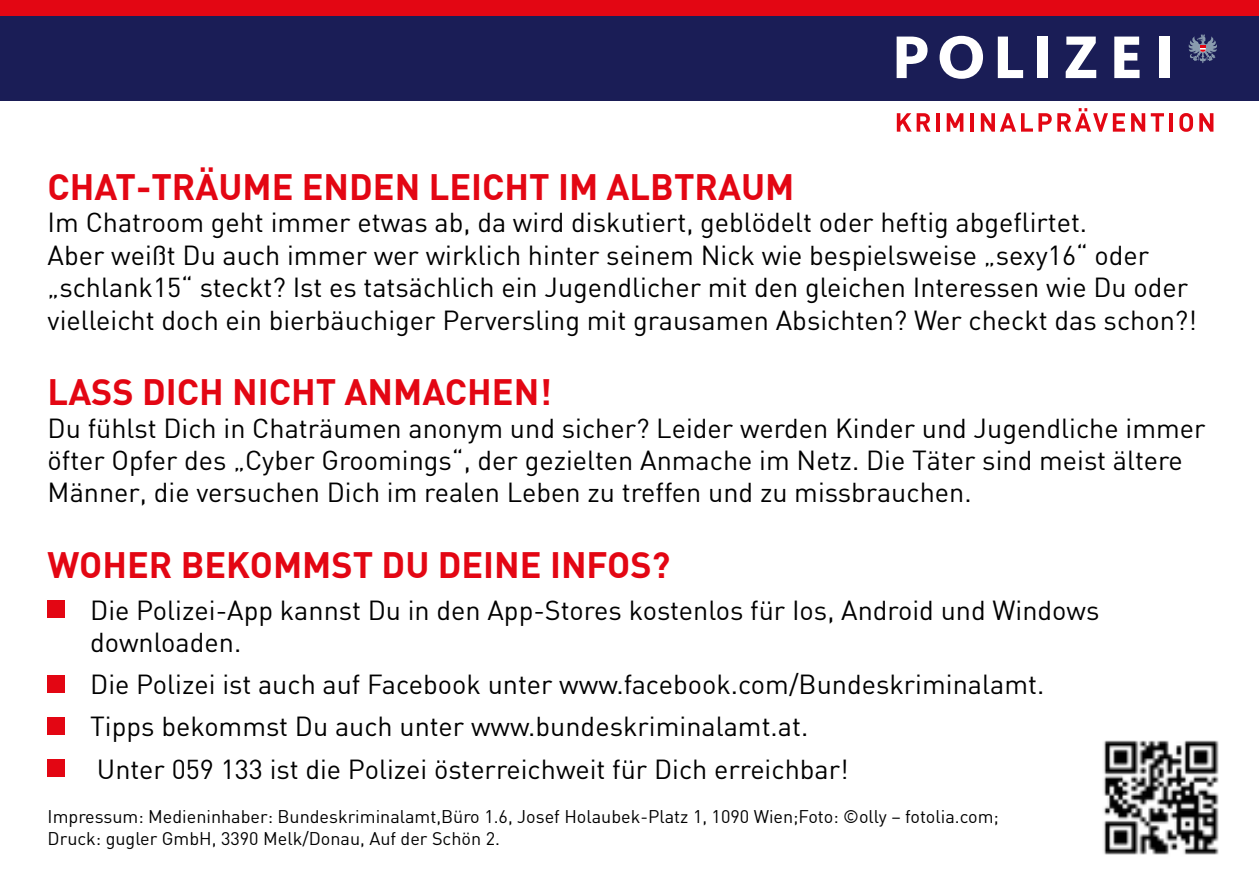
<style>
.page{position:relative;width:1259px;height:893px;background:#fff}
.page>*{position:absolute;margin:0;border:0;box-sizing:border-box;transform-origin:0 0}
.t1{font:700 36px "DIN";color:#e30613}
.t2{font:27px/32.4px "DIN";color:#000}
.t3{font:18px/21.6px "DIN";color:#000}
</style>
<div class="page">
<div style="left:48px;top:601px;width:17px;height:17px;background:#e30613"></div>
<div style="left:48px;top:675px;width:17px;height:17px;background:#e30613"></div>
<div style="left:48px;top:717px;width:17px;height:17px;background:#e30613"></div>
<div style="left:48px;top:759px;width:17px;height:17px;background:#e30613"></div>
<img style="left:1103px;top:740px;width:116px;height:115px">
<div style="left:0;top:15px;width:1259px;height:86px;background:#1a1d56"></div>
<svg style="left:896px;top:37px;width:31px;height:41px"></svg>
<svg style="left:939px;top:36px;width:44px;height:43px"></svg>
<svg style="left:997px;top:37px;width:26px;height:41px"></svg>
<div style="left:1037px;top:37px;width:11px;height:41px;background:#fff"></div>
<svg style="left:1065px;top:37px;width:31px;height:41px"></svg>
<svg style="left:1114px;top:37px;width:25px;height:41px"></svg>
<div style="left:1159px;top:37px;width:10px;height:41px;background:#fff"></div>
<svg style="left:1188px;top:35px;width:29px;height:28px"></svg>
<div style="left:0;top:0;width:1259px;height:15px;background:#e30613"></div>
<svg style="left:897px;top:113px;width:33px;height:19px"></svg>
<hr style="left:936px;top:113px;width:3px;height:19px;background:#e30613">
<svg style="left:946px;top:113px;width:17px;height:19px"></svg>
<hr style="left:970px;top:113px;width:4px;height:19px;background:#e30613">
<svg style="left:981px;top:113px;width:70px;height:19px"></svg>
<svg style="left:1057px;top:108px;width:68px;height:24px"></svg>
<svg style="left:1131px;top:113px;width:33px;height:19px"></svg>
<hr style="left:1169px;top:113px;width:4px;height:19px;background:#e30613">
<svg style="left:1179px;top:113px;width:14px;height:19px"></svg>
<svg style="left:1199px;top:113px;width:14px;height:19px"></svg>
<h1 class="t1" style="left:48px;top:163px;width:748px">CHAT-TRÄUME ENDEN LEICHT IM ALBTRAUM</h1>
<p class="t2" style="left:48px;top:206px;width:1150px">Im Chatroom geht immer etwas ab, da wird diskutiert, geblödelt oder heftig abgeflirtet.<br>Aber weißt Du auch immer wer wirklich hinter seinem Nick wie bespielsweise „sexy16“ oder „schlank15“ steckt? Ist es tatsächlich ein Jugendlicher mit den gleichen Interessen wie Du oder vielleicht doch ein bierbäuchiger Perversling mit grausamen Absichten? Wer checkt das schon?!</p>
<h1 class="t1" style="left:48px;top:369px;width:506px">LASS DICH NICHT ANMACHEN!</h1>
<p class="t2" style="left:48px;top:411px;width:1159px">Du fühlst Dich in Chaträumen anonym und sicher? Leider werden Kinder und Jugendliche immer öfter Opfer des „Cyber Groomings“, der gezielten Anmache im Netz. Die Täter sind meist ältere<br>Männer, die versuchen Dich im realen Leben zu treffen und zu missbrauchen.</p>
<h1 class="t1" style="left:48px;top:541px;width:624px">WOHER BEKOMMST DU DEINE INFOS?</h1>
<p class="t2" style="left:90px;top:594px;width:1010px">Die Polizei-App kannst Du in den App-Stores kostenlos für Ios, Android und Windows downloaden.</p>
<p class="t2" style="left:90px;top:663px;width:955px;line-height:42px">Die Polizei ist auch auf Facebook unter www.facebook.com/Bundeskriminalamt.<br>Tipps bekommst Du auch unter www.bundeskriminalamt.at.<br>Unter 059 133 ist die Polizei österreichweit für Dich erreichbar!</p>
<p class="t3" style="left:48px;top:805px;width:953px">Impressum: Medieninhaber: Bundeskriminalamt,Büro 1.6, Josef Holaubek-Platz 1, 1090 Wien;Foto: ©olly – fotolia.com;<br>Druck: gugler GmbH, 3390 Melk/Donau, Auf der Schön 2.</p>
</div>
